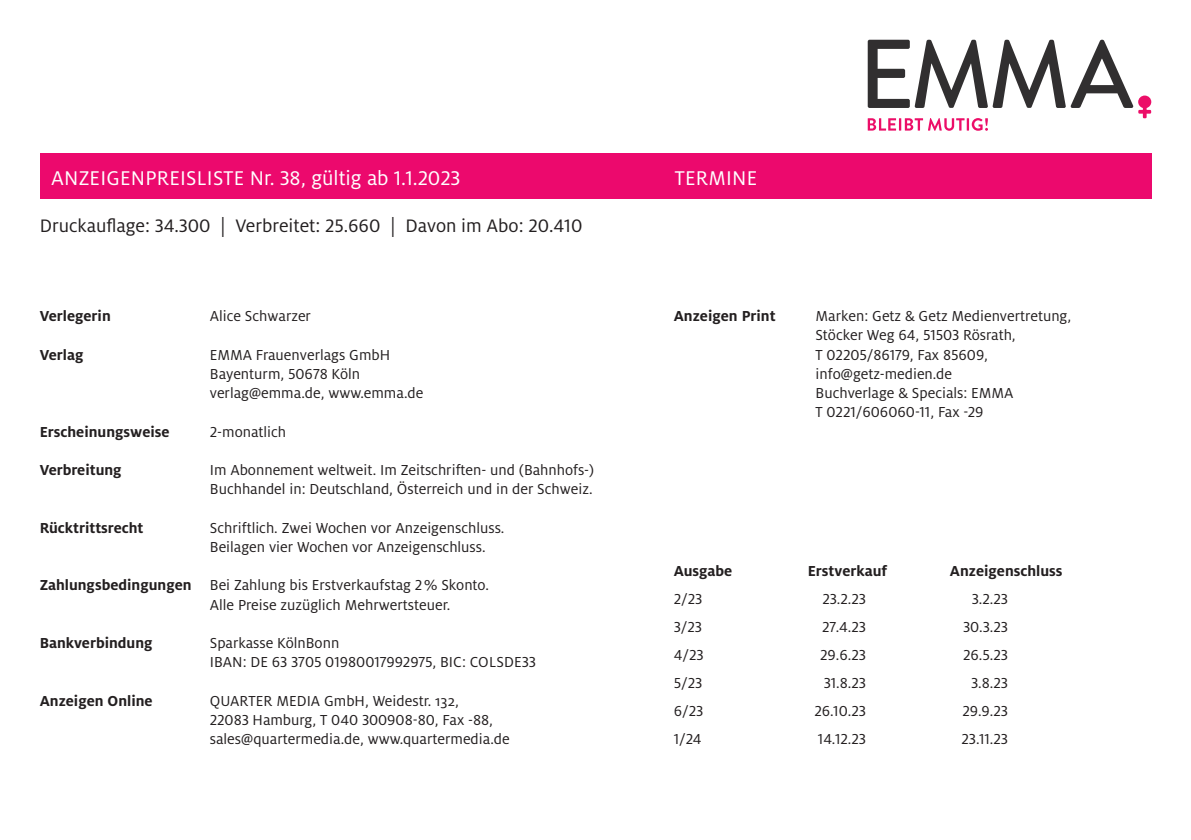
<style>
.page{position:relative;width:1191px;height:840px;background:#fff}
.page>*{position:absolute;margin:0;border:0;box-sizing:border-box;transform-origin:0 0}
.t1{font:22px "Milo Pro";letter-spacing:.01em;color:#fff}
.t2{font:20px "Milo Pro";color:#231f20}
.t3{font:16px/19.2px "Milo Pro";color:#231f20}
.t4{font:700 16px "Milo Pro";color:#231f20}
.s1{font-weight:700}
</style>
<div class="page">
<div style="left:40px;top:153px;width:1111px;height:45px;background:#ec096d"></div>
<svg style="left:867px;top:40px;width:284px;height:91px"></svg>
<h1 class="t1" style="left:51px;top:165px;width:410px">ANZEIGENPREISLISTE Nr. 38, gültig ab 1.1.2023</h1>
<h1 class="t1" style="left:675px;top:165px;width:84px">TERMINE</h1>
<p class="t2" style="left:40px;top:214px;width:544px">Druckauflage: 34.300 | Verbreitet: 25.660 | Davon im Abo: 20.410</p>
<p class="t4" style="left:40px;top:307px;width:73px">Verlegerin</p>
<p class="t3" style="left:210px;top:306px;width:103px">Alice Schwarzer</p>
<p class="t4" style="left:40px;top:345px;width:45px">Verlag</p>
<p class="t3" style="left:210px;top:345px;width:215px">EMMA Frauenverlags GmbH<br>Bayenturm, 50678 Köln verlag@emma.de, www.emma.de</p>
<p class="t4" style="left:40px;top:422px;width:131px">Erscheinungsweise</p>
<p class="t3" style="left:210px;top:422px;width:78px">2-monatlich</p>
<p class="t4" style="left:40px;top:460px;width:83px">Verbreitung</p>
<p class="t3" style="left:210px;top:460px;width:386px">Im Abonnement weltweit. Im Zeitschriften- und (Bahnhofs-)<br>Buchhandel in: Deutschland, Österreich und in der Schweiz.</p>
<p class="t4" style="left:40px;top:518px;width:105px">Rücktrittsrecht</p>
<p class="t3" style="left:210px;top:518px;width:296px">Schriftlich. Zwei Wochen vor Anzeigenschluss.<br>Beilagen vier Wochen vor Anzeigenschluss.</p>
<p class="t3" style="left:210px;top:575px;width:281px;text-indent:-170px"><span class="s1">Zahlungsbedingungen</span> Bei Zahlung bis Erstverkaufstag 2% Skonto.<br>Alle Preise zuzüglich Mehrwertsteuer.</p>
<p class="t4" style="left:40px;top:633px;width:114px">Bankverbindung</p>
<p class="t3" style="left:210px;top:633px;width:328px">Sparkasse KölnBonn<br>IBAN: DE 63 3705 01980017992975, BIC: COLSDE33</p>
<p class="t4" style="left:40px;top:691px;width:114px">Anzeigen Online</p>
<p class="t3" style="left:210px;top:690px;width:301px">QUARTER MEDIA GmbH, Weidestr. 132,<br>22083 Hamburg, T 040 300908-80, Fax -88, sales@quartermedia.de, www.quartermedia.de</p>
<p class="t4" style="left:674px;top:307px;width:103px">Anzeigen Print</p>
<p class="t3" style="left:815px;top:306px;width:257px">Marken: Getz &amp; Getz Medienvertretung,<br>Stöcker Weg 64, 51503 Rösrath,<br>T 02205/86179, Fax 85609, info@getz-medien.de<br>Buchverlage &amp; Specials: EMMA<br>T 0221/606060-11, Fax -29</p>
<p class="t4" style="left:674px;top:561px;width:60px">Ausgabe</p>
<p class="t4" style="left:808px;top:561px;width:81px">Erstverkauf</p>
<p class="t4" style="left:950px;top:561px;width:114px">Anzeigenschluss</p>
<p class="t3" style="left:674px;top:589px;width:30px">2/23</p>
<p class="t3" style="left:822px;top:589px;width:45px">23.2.23</p>
<p class="t3" style="left:972px;top:589px;width:37px">3.2.23</p>
<p class="t3" style="left:674px;top:617px;width:30px">3/23</p>
<p class="t3" style="left:822px;top:617px;width:45px">27.4.23</p>
<p class="t3" style="left:963px;top:617px;width:46px">30.3.23</p>
<p class="t3" style="left:674px;top:645px;width:31px">4/23</p>
<p class="t3" style="left:820px;top:645px;width:47px">29.6.23</p>
<p class="t3" style="left:963px;top:645px;width:46px">26.5.23</p>
<p class="t3" style="left:674px;top:673px;width:30px">5/23</p>
<p class="t3" style="left:823px;top:673px;width:44px">31.8.23</p>
<p class="t3" style="left:971px;top:673px;width:38px">3.8.23</p>
<p class="t3" style="left:674px;top:701px;width:31px">6/23</p>
<p class="t3" style="left:814px;top:701px;width:53px">26.10.23</p>
<p class="t3" style="left:962px;top:701px;width:47px">29.9.23</p>
<p class="t3" style="left:674px;top:729px;width:29px">1/24</p>
<p class="t3" style="left:818px;top:729px;width:49px">14.12.23</p>
<p class="t3" style="left:961px;top:729px;width:48px">23.11.23</p>
</div>
